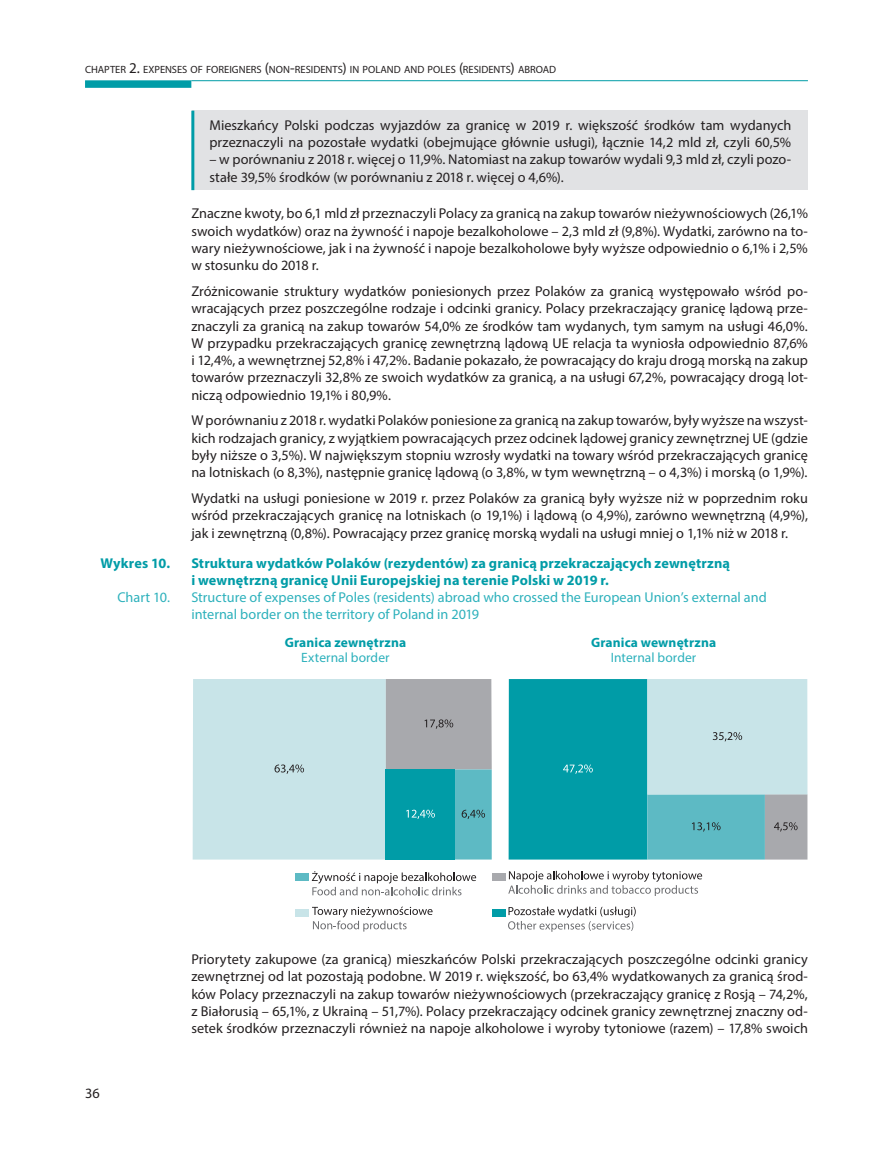
<style>
.page{position:relative;width:893px;height:1149px;background:#fff}
.page>*{position:absolute;margin:0;border:0;box-sizing:border-box;transform-origin:0 0}
.t1{font:14.25px/17.2px "Myriad Pro";color:#231f20;text-align:justify}
.t2{font:700 14.25px/17.2px "Myriad Pro";letter-spacing:.01em;color:#009ca7}
.t3{font:14.25px/17.2px "Myriad Pro";color:#2db1bc}
.t4{font:700 13.5px "Myriad Pro";letter-spacing:.01em;color:#009ca7}
.t5{font:13.5px "Myriad Pro";letter-spacing:.005em;color:#2db1bc}
.t6{font:10.5px "Myriad Pro";letter-spacing:.005em;color:#231f20}
.s1{font-size:15px}
</style>
<div class="page">
<div style="left:85px;top:80px;width:106px;height:8px;background:#009ca7"></div>
<hr style="left:191px;top:80px;width:617px;height:1px;background:#009ca7">
<div style="left:193px;top:111px;width:615px;height:79px;background:#e1e2e4"></div>
<hr style="left:191px;top:111px;width:3px;height:79px;background:#009ca7">
<div style="left:509px;top:678px;width:138px;height:181px;background:#009ca7"></div>
<div style="left:647px;top:794px;width:118px;height:65px;background:#5dbac4"></div>
<div style="left:765px;top:794px;width:42px;height:65px;background:#a8a9ad"></div>
<div style="left:295px;top:873px;width:14px;height:7px;background:#5dbac4"></div>
<svg style="left:312px;top:871px;width:164px;height:24px"></svg>
<div style="left:295px;top:908px;width:14px;height:8px;background:#c8e4e8"></div>
<svg style="left:312px;top:906px;width:121px;height:25px"></svg>
<div style="left:492px;top:908px;width:13px;height:8px;background:#009ca7"></div>
<svg style="left:508px;top:906px;width:128px;height:25px"></svg>
<svg style="left:508px;top:870px;width:194px;height:25px"></svg>
<div style="left:492px;top:873px;width:13px;height:7px;background:#a8a9ad"></div>
<div style="left:193px;top:678px;width:193px;height:181px;background:#c8e4e8"></div>
<div style="left:386px;top:678px;width:106px;height:91px;background:#a8a9ad"></div>
<div style="left:386px;top:769px;width:69px;height:90px;background:#009ca7"></div>
<div style="left:455px;top:769px;width:37px;height:90px;background:#5dbac4"></div>
<svg style="left:406px;top:809px;width:29px;height:9px"></svg>
<svg style="left:275px;top:764px;width:29px;height:9px"></svg>
<svg style="left:425px;top:719px;width:28px;height:9px"></svg>
<svg style="left:462px;top:809px;width:23px;height:9px"></svg>
<svg style="left:774px;top:822px;width:24px;height:9px"></svg>
<div style="left:647px;top:679px;width:160px;height:115px;background:#c8e4e8"></div>
<svg style="left:563px;top:764px;width:30px;height:9px"></svg>
<svg style="left:692px;top:822px;width:29px;height:9px"></svg>
<p class="t6" style="left:85px;top:63px;width:473px">CHAPTER <span class="s1">2.</span> EXPENSES OF FOREIGNERS <span class="s1">(</span>NON<span class="s1">-</span>RESIDENTS<span class="s1">)</span> IN POLAND AND POLES <span class="s1">(</span>RESIDENTS<span class="s1">)</span> ABROAD</p>
<p class="t1" style="left:209px;top:116px;width:583px">Mieszkańcy Polski podczas wyjazdów za granicę w 2019 r. większość środków tam wydanych przeznaczyli na pozostałe wydatki (obejmujące głównie usługi), łącznie 14,2 mld zł, czyli 60,5%</p>
<p class="t1" style="left:209px;top:151px;width:583px">– w porównaniu z 2018 r. więcej o 11,9%. Natomiast na zakup towarów wydali 9,3 mld zł, czyli pozo&shy;stałe 39,5% środków (w porównaniu z 2018 r. więcej o 4,6%).</p>
<p class="t1" style="left:191px;top:205px;width:618px">Znaczne kwoty, bo 6,1 mld zł przeznaczyli Polacy za granicą na zakup towarów nieżywnościowych (26,1% swoich wydatków) oraz na żywność i napoje bezalkoholowe – 2,3 mld zł (9,8%). Wydatki, zarówno na to&shy;wary nieżywnościowe, jak i na żywność i napoje bezalkoholowe były wyższe odpowiednio o 6,1% i 2,5% w stosunku do 2018 r.</p>
<p class="t1" style="left:191px;top:282px;width:618px">Zróżnicowanie struktury wydatków poniesionych przez Polaków za granicą występowało wśród po&shy;wracających przez poszczególne rodzaje i odcinki granicy. Polacy przekraczający granicę lądową prze&shy;znaczyli za granicą na zakup towarów 54,0% ze środków tam wydanych, tym samym na usługi 46,0%.<br>W przypadku przekraczających granicę zewnętrzną lądową UE relacja ta wyniosła odpowiednio 87,6% i 12,4%, a wewnętrznej 52,8% i 47,2%. Badanie pokazało, że powracający do kraju drogą morską na zakup towarów przeznaczyli 32,8% ze swoich wydatków za granicą, a na usługi 67,2%, powracający drogą lot&shy;niczą odpowiednio 19,1% i 80,9%.</p>
<p class="t1" style="left:191px;top:411px;width:618px">W porównaniu z 2018 r. wydatki Polaków poniesione za granicą na zakup towarów, były wyższe na wszyst&shy;kich rodzajach granicy, z wyjątkiem powracających przez odcinek lądowej granicy zewnętrznej UE (gdzie były niższe o 3,5%). W największym stopniu wzrosły wydatki na towary wśród przekraczających granicę na lotniskach (o 8,3%), następnie granicę lądową (o 3,8%, w tym wewnętrzną – o 4,3%) i morską (o 1,9%).</p>
<p class="t1" style="left:191px;top:489px;width:618px">Wydatki na usługi poniesione w 2019 r. przez Polaków za granicą były wyższe niż w poprzednim roku wśród przekraczających granicę na lotniskach (o 19,1%) i lądową (o 4,9%), zarówno wewnętrzną (4,9%), jak i zewnętrzną (0,8%). Powracający przez granicę morską wydali na usługi mniej o 1,1% niż w 2018 r.</p>
<p class="t2" style="left:100px;top:553px;width:71px">Wykres 10.</p>
<p class="t2" style="left:191px;top:553px;width:540px">Struktura wydatków Polaków (rezydentów) za granicą przekraczających zewnętrzną i wewnętrzną granicę Unii Europejskiej na terenie Polski w 2019 r.</p>
<p class="t3" style="left:117px;top:588px;width:54px">Chart 10.</p>
<p class="t3" style="left:191px;top:588px;width:577px">Structure of expenses of Poles (residents) abroad who crossed the European Union’s external and internal border on the territory of Poland in 2019</p>
<p class="t4" style="left:285px;top:633px;width:123px">Granica zewnętrzna</p>
<p class="t5" style="left:301px;top:648px;width:90px">External border</p>
<p class="t4" style="left:591px;top:633px;width:127px">Granica wewnętrzna</p>
<p class="t5" style="left:611px;top:648px;width:87px">Internal border</p>
<p class="t1" style="left:85px;top:1083px;width:16px">36</p>
<p class="t1" style="left:191px;top:950px;width:618px">Priorytety zakupowe (za granicą) mieszkańców Polski przekraczających poszczególne odcinki granicy zewnętrznej od lat pozostają podobne. W 2019 r. większość, bo 63,4% wydatkowanych za granicą środ&shy;ków Polacy przeznaczyli na zakup towarów nieżywnościowych (przekraczający granicę z Rosją – 74,2%, z Białorusią – 65,1%, z Ukrainą – 51,7%). Polacy przekraczający odcinek granicy zewnętrznej znaczny od&shy;setek środków przeznaczyli również na napoje alkoholowe i wyroby tytoniowe (razem) – 17,8% swoich</p>
</div>
